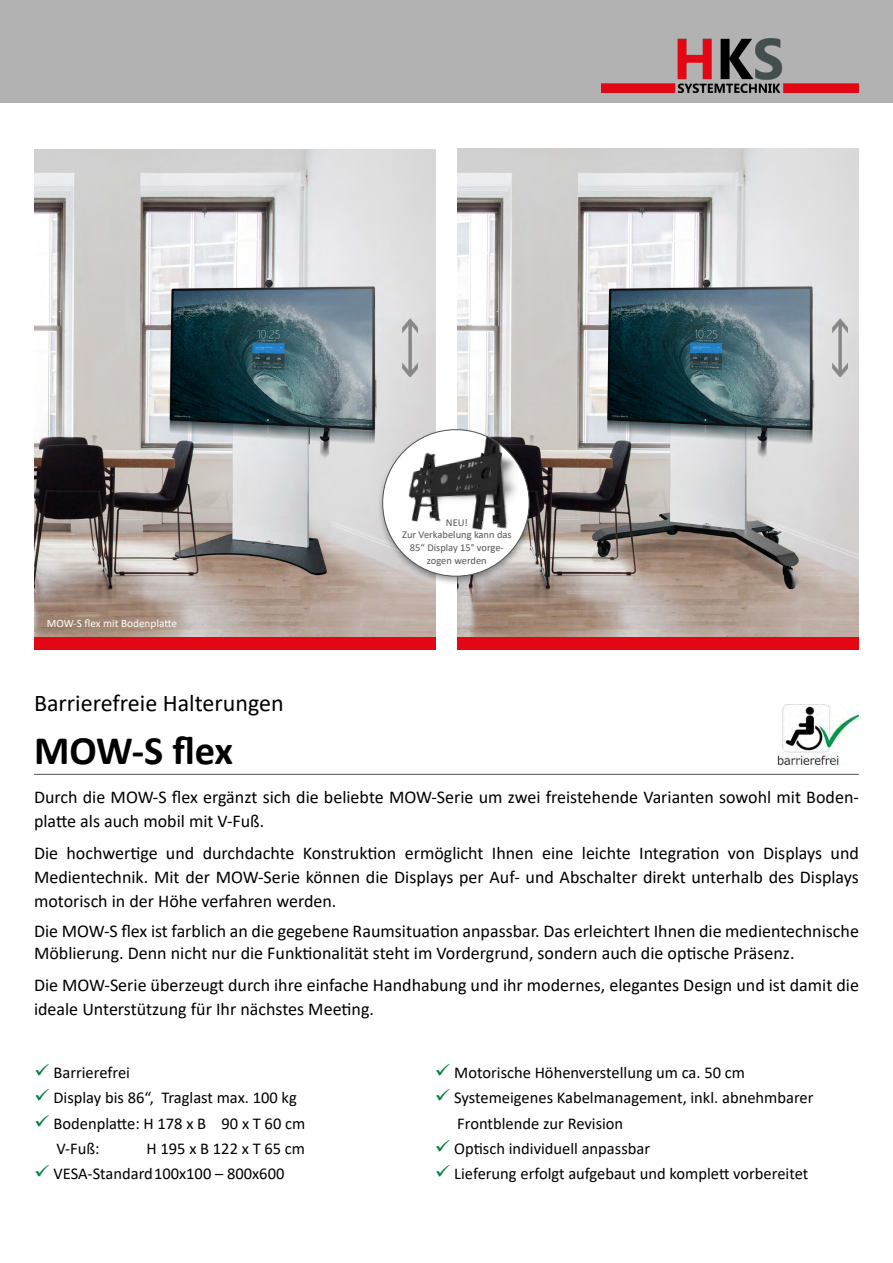
<style>
.page{position:relative;width:893px;height:1263px;background:#fff}
.page>*{position:absolute;margin:0;border:0;box-sizing:border-box;transform-origin:0 0}
.t1{font:700 40.5px "Calibri";color:#000}
.t2{font:24px "Calibri";color:#000}
.t3{font:18px/24px "Calibri";color:#000}
.t4{font:16.5px/25.2px "Calibri";color:#000}
.t5{font:11.25px "Calibri";color:#fff}
.t6{font:10.5px/12.6px "Calibri";color:#575756;text-align:center}
.s1{color:#00813a}
</style>
<div class="page">
<div style="left:0;top:0;width:893px;height:102px;background:#b3b2b2"></div>
<svg style="left:847px;top:92px;width:12px;height:1px"></svg>
<hr style="left:34px;top:774px;width:825px;height:1px;background:#4f5350">
<img style="left:34px;top:149px;width:402px;height:488px">
<img style="left:457px;top:149px;width:402px;height:488px">
<img style="left:402px;top:319px;width:16px;height:58px">
<img style="left:832px;top:319px;width:15px;height:58px">
<img style="left:777px;top:705px;width:82px;height:60px">
<div style="left:377px;top:427px;width:158px;height:159px;background:#000;opacity:.39"></div>
<div style="left:383px;top:430px;width:146px;height:146px;background:#fff;border-radius:50%"></div>
<img style="left:383px;top:430px;width:146px;height:115px">
<img style="left:602px;top:39px;width:257px;height:53px">
<div style="left:457px;top:637px;width:402px;height:13px;background:#e30613"></div>
<div style="left:34px;top:637px;width:402px;height:13px;background:#e30613"></div>
<p class="t5" style="left:47px;top:615px;width:132px">MOW-S flex mit Bodenplatte</p>
<p class="t6" style="left:402px;top:516px;width:111px">NEU!<br>Zur Verkabelung kann das<br>85“ Display 15° vorge&shy;zogen werden</p>
<h2 class="t2" style="left:34px;top:686px;width:251px">Barrierefreie Halterungen</h2>
<h1 class="t1" style="left:34px;top:721px;width:201px">MOW-S flex</h1>
<p class="t3" style="left:34px;top:784px;width:826px">Durch die MOW-S flex ergänzt sich die beliebte MOW-Serie um zwei freistehende Varianten sowohl mit Boden&shy;platte als auch mobil mit V-Fuß.</p>
<p class="t3" style="left:34px;top:841px;width:826px;text-align:justify">Die hochwertige und durchdachte Konstruktion ermöglicht Ihnen eine leichte Integration von Displays und Medientechnik. Mit der MOW-Serie können die Displays per Auf- und Abschalter direkt unterhalb des Displays motorisch in der Höhe verfahren werden.</p>
<p class="t3" style="left:34px;top:920px;width:826px;line-height:21.6px">Die MOW-S flex ist farblich an die gegebene Raumsituation anpassbar. Das erleichtert Ihnen die medientechnische<br>Möblierung. Denn nicht nur die Funktionalität steht im Vordergrund, sondern auch die optische Präsenz.</p>
<p class="t3" style="left:34px;top:973px;width:826px">Die MOW-Serie überzeugt durch ihre einfache Handhabung und ihr modernes, elegantes Design und ist damit die ideale Unterstützung für Ihr nächstes Meeting.</p>
<p class="t4" style="left:34px;top:1059px;width:98px"><span class="s1">✓</span> Barrierefrei</p>
<p class="t4" style="left:34px;top:1085px;width:264px"><span class="s1">✓</span> Display bis 86“, Traglast max. 100 kg</p>
<p class="t4" style="left:57px;top:1110px;width:250px;text-indent:-23px"><span class="s1">✓</span> Bodenplatte: H 178 x B 90 x T 60 cm<br>V-Fuß:</p>
<p class="t4" style="left:147px;top:1135px;width:160px">H 195 x B 122 x T 65 cm</p>
<p class="t4" style="left:34px;top:1160px;width:252px"><span class="s1">✓</span> VESA-Standard100x100 – 800x600</p>
<p class="t4" style="left:435px;top:1059px;width:312px"><span class="s1">✓</span> Motorische Höhenverstellung um ca. 50 cm</p>
<p class="t4" style="left:457px;top:1085px;width:358px;text-indent:-23px"><span class="s1">✓</span> Systemeigenes Kabelmanagement, inkl. abnehmbarer<br>Frontblende zur Revision</p>
<p class="t4" style="left:435px;top:1135px;width:217px"><span class="s1">✓</span> Optisch individuell anpassbar</p>
<p class="t4" style="left:435px;top:1160px;width:375px"><span class="s1">✓</span> Lieferung erfolgt aufgebaut und komplett vorbereitet</p>
</div>
